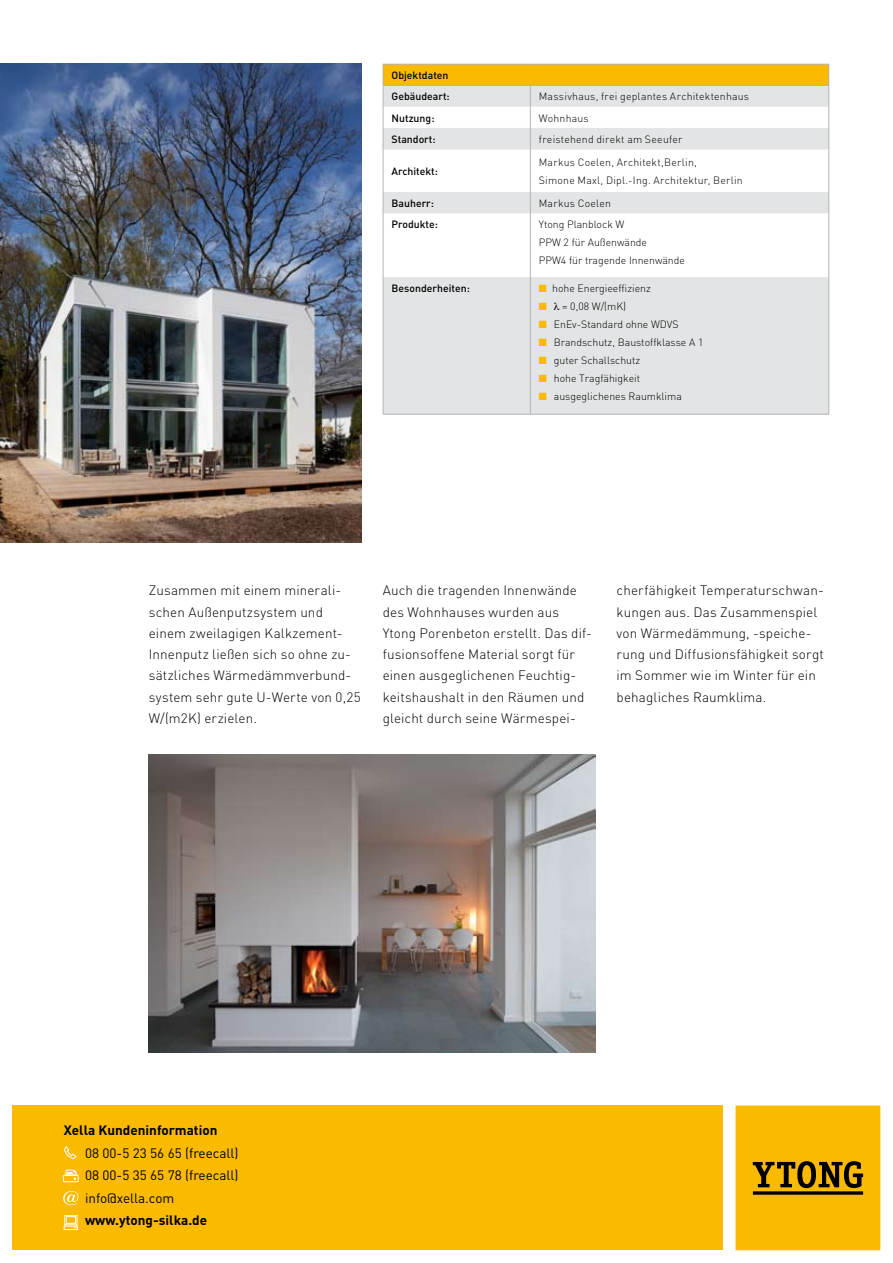
<style>
.page{position:relative;width:893px;height:1263px;background:#fff}
.page>*{position:absolute;margin:0;border:0;box-sizing:border-box;transform-origin:0 0}
.t1{font:300 13.5px/21.3px "DIN";letter-spacing:.01em;color:#000}
.t2{font:13.5px/22.5px "DIN";color:#000;text-align:justify}
.t3{font:700 13.5px "DIN";color:#000}
.t4{font:300 10.5px/18px "DIN";color:#000}
.t5{font:300 10.5px/18px "DIN";letter-spacing:.02em;color:#000}
.t6{font:500 10.5px/21.3px "DIN";color:#000}
.s1{color:#faba00}
</style>
<div class="page">
<img style="left:0;top:64px;width:361px;height:478px">
<div style="left:383px;top:64px;width:446px;height:21px;background:#faba00"></div>
<svg style="left:384px;top:86px;width:444px;height:328px;fill:#e3e4e5"></svg>
<svg style="left:530px;top:86px;width:1px;height:64px"></svg>
<hr style="left:383px;top:150px;width:1px;height:42px;background:#b1b3b4">
<hr style="left:530px;top:150px;width:1px;height:42px;background:#b1b3b4">
<hr style="left:828px;top:150px;width:1px;height:42px;background:#b1b3b4">
<svg style="left:383px;top:192px;width:1px;height:21px"></svg>
<svg style="left:530px;top:192px;width:1px;height:21px"></svg>
<svg style="left:828px;top:192px;width:1px;height:21px"></svg>
<hr style="left:383px;top:64px;width:147px;height:1px;background:#b1b3b4">
<svg style="left:383px;top:65px;width:1px;height:85px"></svg>
<hr style="left:530px;top:64px;width:299px;height:1px;background:#b1b3b4">
<svg style="left:828px;top:65px;width:1px;height:85px"></svg>
<hr style="left:383px;top:85px;width:147px;height:1px;background:#b1b3b4">
<hr style="left:530px;top:85px;width:299px;height:1px;background:#b1b3b4">
<hr style="left:383px;top:213px;width:1px;height:64px;background:#b1b3b4">
<hr style="left:530px;top:213px;width:1px;height:64px;background:#b1b3b4">
<hr style="left:828px;top:213px;width:1px;height:64px;background:#b1b3b4">
<hr style="left:383px;top:277px;width:1px;height:137px;background:#b1b3b4">
<hr style="left:530px;top:277px;width:1px;height:137px;background:#b1b3b4">
<hr style="left:828px;top:277px;width:1px;height:137px;background:#b1b3b4">
<hr style="left:383px;top:414px;width:147px;height:1px;background:#b1b3b4">
<hr style="left:530px;top:414px;width:299px;height:1px;background:#b1b3b4">
<div style="left:13px;top:1106px;width:710px;height:144px;background:#faba00"></div>
<svg style="left:64px;top:1146px;width:13px;height:13px"></svg>
<div style="left:63px;top:1175px;width:16px;height:7px;border:1px solid #fff"></div>
<svg style="left:65px;top:1170px;width:12px;height:10px"></svg>
<svg style="left:63px;top:1191px;width:15px;height:14px"></svg>
<div style="left:64px;top:1226px;width:14px;height:4px;border:1px solid #fff"></div>
<div style="left:64px;top:1215px;width:13px;height:10px;border:1px solid #fff"></div>
<svg style="left:65px;top:1216px;width:12px;height:12px"></svg>
<div style="left:736px;top:1106px;width:144px;height:144px;background:#faba00"></div>
<svg style="left:753px;top:1161px;width:110px;height:27px"></svg>
<svg style="left:753px;top:1191px;width:110px;height:4px"></svg>
<img style="left:149px;top:755px;width:446px;height:297px">
<svg style="left:554px;top:302px;width:6px;height:8px"></svg>
<p class="t6" style="left:392px;top:64px;width:60px">Objektdaten<br>Gebäudeart:</p>
<p class="t5" style="left:539px;top:87px;width:212px">Massivhaus, frei geplantes Architektenhaus</p>
<p class="t6" style="left:392px;top:107px;width:44px">Nutzung:</p>
<p class="t5" style="left:539px;top:109px;width:51px">Wohnhaus</p>
<p class="t6" style="left:392px;top:128px;width:46px">Standort:</p>
<p class="t5" style="left:539px;top:130px;width:145px">freistehend direkt am Seeufer</p>
<p class="t6" style="left:392px;top:160px;width:48px">Architekt:</p>
<p class="t5" style="left:539px;top:153px;width:205px">Markus Coelen, Architekt,Berlin,<br>Simone Maxl, Dipl.-Ing. Architektur, Berlin</p>
<p class="t6" style="left:392px;top:192px;width:44px">Bauherr:</p>
<p class="t5" style="left:539px;top:194px;width:74px">Markus Coelen</p>
<p class="t6" style="left:392px;top:213px;width:48px">Produkte:</p>
<p class="t4" style="left:539px;top:215px;width:148px">Ytong Planblock W<br>PPW 2 für Außenwände<br>PPW4 für tragende Innenwände</p>
<p class="t6" style="left:392px;top:277px;width:80px">Besonderheiten:</p>
<p class="t4" style="left:539px;top:279px;width:113px"><span class="s1">■</span> hohe Energieeffizienz</p>
<p class="t4" style="left:539px;top:297px;width:89px"><span class="s1">■</span> = 0,08 W/(mK)</p>
<p class="t4" style="left:539px;top:315px;width:141px"><span class="s1">■</span> EnEv-Standard ohne WDVS</p>
<p class="t4" style="left:539px;top:333px;width:166px"><span class="s1">■</span> Brandschutz, Baustoffklasse A 1</p>
<p class="t4" style="left:539px;top:351px;width:103px"><span class="s1">■</span> guter Schallschutz</p>
<p class="t4" style="left:539px;top:369px;width:103px"><span class="s1">■</span> hohe Tragfähigkeit</p>
<p class="t4" style="left:539px;top:387px;width:145px"><span class="s1">■</span> ausgeglichenes Raumklima</p>
<p class="t1" style="left:149px;top:580px;width:213px">Zusammen mit einem minerali&shy;schen Außenputzsystem und einem zweilagigen Kalkzement-<br>Innenputz ließen sich so ohne zu&shy;sätzliches Wärmedämmverbund&shy;system sehr gute U-Werte von 0,25<br>W/(m2K) erzielen.</p>
<p class="t1" style="left:383px;top:580px;width:211px">Auch die tragenden Innenwände des Wohnhauses wurden aus<br>Ytong Porenbeton erstellt. Das dif&shy;fusionsoffene Material sorgt für einen ausgeglichenen Feuchtig&shy;keitshaushalt in den Räumen und gleicht durch seine Wärmespei-</p>
<p class="t1" style="left:617px;top:580px;width:209px">cherfähigkeit Temperaturschwan&shy;kungen aus. Das Zusammenspiel von Wärmedämmung, -speiche&shy;rung und Diffusionsfähigkeit sorgt im Sommer wie im Winter für ein behagliches Raumklima.</p>
<p class="t3" style="left:64px;top:1122px;width:155px">Xella Kundeninformation</p>
<p class="t2" style="left:85px;top:1141px;width:155px">08 00-5 23 56 65 (freecall)<br>08 00-5 35 65 78 (freecall) info@xella.com</p>
<p class="t3" style="left:85px;top:1212px;width:124px">www.ytong-silka.de</p>
</div>
